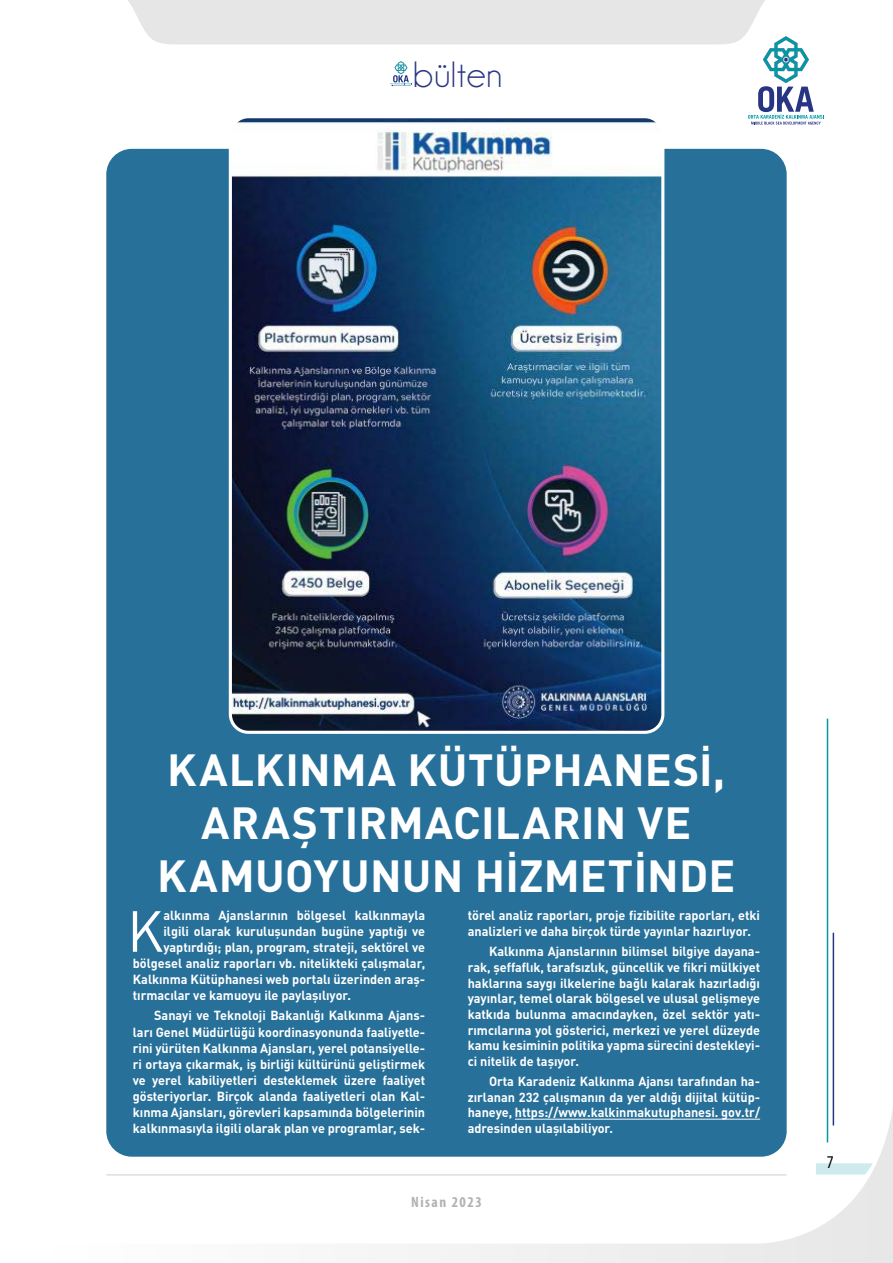
<style>
.page{position:relative;width:893px;height:1263px;background:#fff}
.page>*{position:absolute;margin:0;border:0;box-sizing:border-box;transform-origin:0 0}
.t1{font:57px "DIN Pro";color:#fff}
.t2{font:700 44.4px/53.2px "DIN Pro";letter-spacing:.01em;color:#fff;text-align:center}
.t3{font:36.9px "Champagne&Limousines";letter-spacing:.02em;color:#283583}
.t4{font:condensed 18px "Myriad Pro";color:#000}
.t5{font:700 condensed 15px "Myriad Pro";letter-spacing:.1em;color:#b3b2b2}
.t6{font:700 13.05px/15.8px "DIN Pro";color:#fff;text-align:justify}
</style>
<div class="page">
<svg style="left:106px;top:1053px;width:787px;height:210px"></svg>
<svg style="left:816px;top:1163px;width:57px;height:11px"></svg>
<hr style="left:827px;top:719px;width:1px;height:423px;background:#009aa3">
<hr style="left:833px;top:933px;width:1px;height:192px;background:#283583">
<hr style="left:106px;top:1174px;width:681px;height:1px;background:#000">
<div style="left:106px;top:149px;width:681px;height:1008px;background:#277099;border-radius:26px"></div>
<svg style="left:128px;top:0;width:696px;height:125px"></svg>
<hr style="left:515px;top:1119px;width:245px;height:1px;background:#fff">
<img style="left:230px;top:117px;width:433px;height:613px">
<div style="left:229px;top:115px;width:435px;height:619px;border:3px solid #fff;border-radius:18px"></div>
<h3 class="t3" style="left:413px;top:56px;width:91px">bülten</h3>
<h2 class="t2" style="left:157px;top:741px;width:580px">KALKINMA KÜTÜPHANESI,<br>ARAŞTIRMACILARIN VE<br>KAMUOYUNUN HIZMETINDE</h2>
<h1 class="t1" style="left:127px;top:895px;width:38px">K</h1>
<p class="t6" style="left:163px;top:907px;width:263px">alkınma Ajanslarının bölgesel kalkınmayla</p>
<p class="t6" style="left:163px;top:923px;width:263px">ilgili olarak kuruluşundan bugüne yaptığı ve</p>
<p class="t6" style="left:163px;top:939px;width:263px">yaptırdığı; plan, program, strateji, sektörel ve</p>
<p class="t6" style="left:133px;top:955px;width:294px">bölgesel analiz raporları vb. nitelikteki çalışmalar,</p>
<p class="t6" style="left:133px;top:971px;width:294px">Kalkınma Kütüphanesi web portalı üzerinden araş-</p>
<p class="t6" style="left:133px;top:987px;width:220px">tırmacılar ve kamuoyu ile paylaşılıyor.</p>
<p class="t6" style="left:133px;top:1007px;width:294px;text-indent:21px">Sanayi ve Teknoloji Bakanlığı Kalkınma Ajans&shy;ları Genel Müdürlüğü koordinasyonunda faaliyetle&shy;rini yürüten Kalkınma Ajansları, yerel potansiyelle&shy;ri ortaya çıkarmak, iş birliği kültürünü geliştirmek ve yerel kabiliyetleri desteklemek üzere faaliyet gösteriyorlar. Birçok alanda faaliyetleri olan Kal&shy;kınma Ajansları, görevleri kapsamında bölgelerinin kalkınmasıyla ilgili olarak plan ve programlar, sek-</p>
<p class="t6" style="left:468px;top:907px;width:294px">törel analiz raporları, proje fizibilite raporları, etki analizleri ve daha birçok türde yayınlar hazırlıyor.</p>
<p class="t6" style="left:468px;top:943px;width:294px;text-indent:21px">Kalkınma Ajanslarının bilimsel bilgiye dayana&shy;rak, şeffaflık, tarafsızlık, güncellik ve fikri mülkiyet haklarına saygı ilkelerine bağlı kalarak hazırladığı yayınlar, temel olarak bölgesel ve ulusal gelişmeye katkıda bulunma amacındayken, özel sektör yatı&shy;rımcılarına yol gösterici, merkezi ve yerel düzeyde kamu kesiminin politika yapma sürecini destekleyi&shy;ci nitelik de taşıyor.</p>
<p class="t6" style="left:468px;top:1073px;width:294px;text-indent:21px">Orta Karadeniz Kalkınma Ajansı tarafından ha&shy;zırlanan 232 çalışmanın da yer aldığı dijital kütüp&shy;haneye, https://www.kalkinmakutuphanesi. gov.tr/ adresinden ulaşılabiliyor.</p>
<p class="t5" style="left:411px;top:1193px;width:72px">Nisan 2023</p>
<h3 class="t4" style="left:827px;top:1152px;width:8px">7</h3>
</div>
